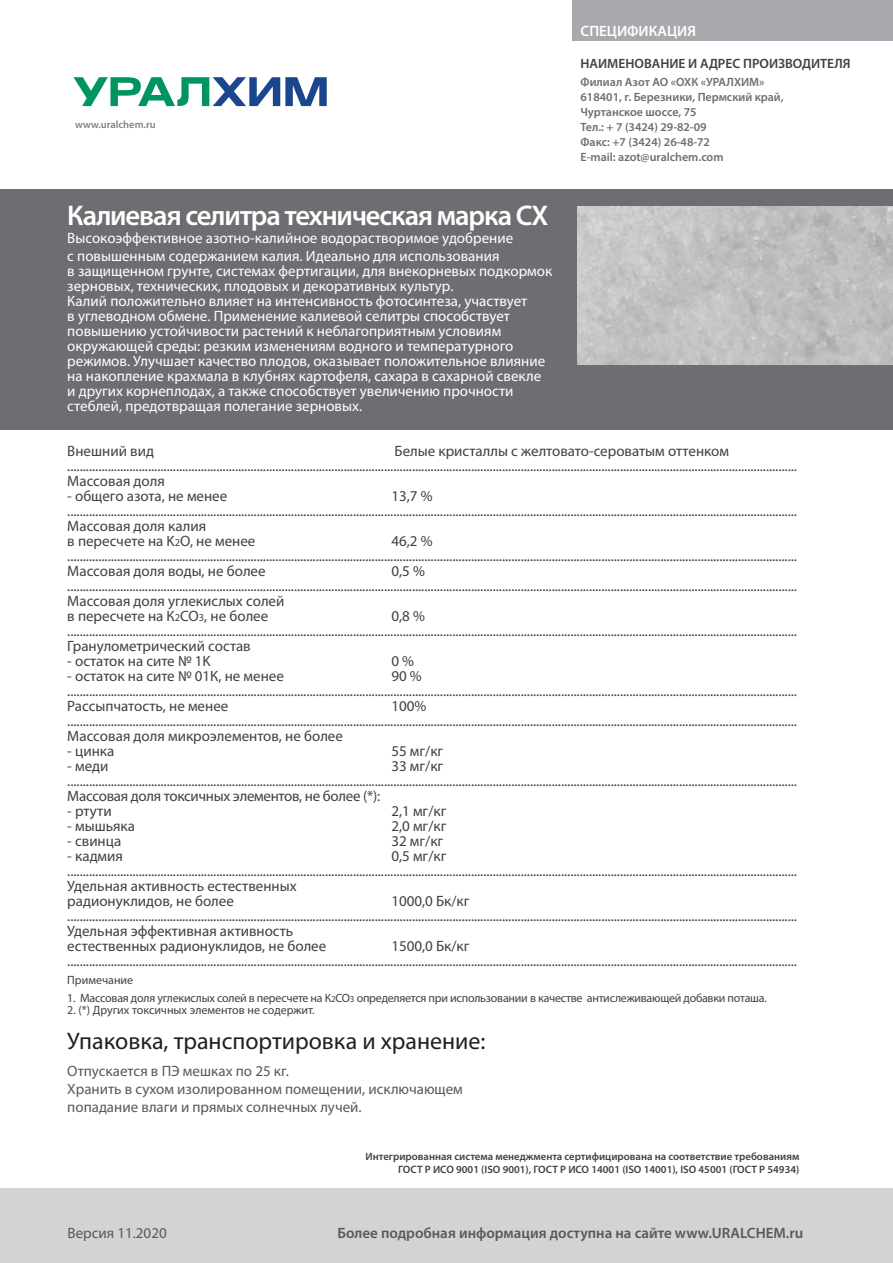
<style>
.page{position:relative;width:893px;height:1263px;background:#fff}
.page>*{position:absolute;margin:0;border:0;box-sizing:border-box;transform-origin:0 0}
.t1{font:600 28.5px "Myriad Pro";letter-spacing:-.04em;color:#fff}
.t2{font:24px "Myriad Pro";color:#231f20}
.t3{font:15px/15px "Myriad Pro";color:#414042}
.t4{font:15px/15px "Myriad Pro";color:#fff}
.t5{font:15px/15px "Myriad Pro";letter-spacing:-.02em;color:#414042}
.t6{font:15px/18px "Myriad Pro";color:#58595b}
.t7{font:600 15px "Myriad Pro";color:#58595b}
.t8{font:600 15px "Myriad Pro";color:#fff}
.t9{font:600 13.5px "Myriad Pro";color:#414042}
.t10{font:600 12px/15px "Myriad Pro";color:#6d6e71}
.t11{font:12px "Myriad Pro";letter-spacing:-.02em;color:#414042}
.t12{font:12px "Myriad Pro";color:#414042}
.t13{font:600 10.65px/12.9px "Myriad Pro";color:#414042;text-align:right}
.t14{font:600 10.5px "Myriad Pro";color:#808285}
.s1{font-size:10.5px}
.s2{font-size:9px}
</style>
<div class="page">
<div style="left:0;top:1188px;width:893px;height:75px;background:#d1d3d4"></div>
<div style="left:0;top:189px;width:893px;height:240px;background:#6d6e71"></div>
<img style="left:577px;top:206px;width:316px;height:159px">
<div style="left:573px;top:0;width:320px;height:40px;background:#a7a9ac"></div>
<svg style="left:74px;top:77px;width:253px;height:29px"></svg>
<p class="t14" style="left:75px;top:117px;width:82px">www.uralchem.ru</p>
<p class="t8" style="left:580px;top:21px;width:117px">СПЕЦИФИКАЦИЯ</p>
<p class="t9" style="left:580px;top:55px;width:272px">НАИМЕНОВАНИЕ И АДРЕС ПРОИЗВОДИТЕЛЯ</p>
<p class="t10" style="left:580px;top:74px;width:205px">Филиал Азот АО «ОХК «УРАЛХИМ»<br>618401, г. Березники, Пермский край,<br>Чуртанское шоссе, 75<br>Тел.: + 7 (3424) 29-82-09<br>Факс: +7 (3424) 26-48-72<br>E-mail: azot@uralchem.com</p>
<h1 class="t1" style="left:67px;top:197px;width:483px">Калиевая селитра техническая марка СХ</h1>
<p class="t4" style="left:67px;top:229px;width:447px;line-height:18px">Высокоэффективное азотно-калийное водорастворимое удобрение с повышенным содержанием калия. Идеально для использования</p>
<p class="t4" style="left:67px;top:263px;width:486px">в защищенном грунте, системах фертигации, для внекорневых подкормок зерновых, технических, плодовых и декоративных культур.<br>Калий положительно влияет на интенсивность фотосинтеза, участвует<br>в углеводном обмене. Применение калиевой селитры способствует повышению устойчивости растений к неблагоприятным условиям окружающей среды: резким изменениям водного и температурного режимов. Улучшает качество плодов, оказывает положительное влияние на накопление крахмала в клубнях картофеля, сахара в сахарной свекле и других корнеплодах, а также способствует увеличению прочности стеблей, предотвращая полегание зерновых.</p>
<p class="t3" style="left:67px;top:443px;width:88px">Внешний вид</p>
<p class="t3" style="left:67px;top:443px;width:731px;text-indent:327px">Белые кристаллы с желтовато-сероватым оттенком ...........................................................................................................................................................................................................................................<br>Массовая доля</p>
<p class="t3" style="left:67px;top:488px;width:162px">- общего азота, не менее</p>
<p class="t3" style="left:67px;top:488px;width:731px;text-indent:324px">13,7 % ...........................................................................................................................................................................................................................................<br>Массовая доля калия<br>в пересчете на K<span class="s1">2</span>O, не менее</p>
<p class="t3" style="left:67px;top:533px;width:731px;text-indent:324px">46,2 % ...........................................................................................................................................................................................................................................<br>Массовая доля воды, не более</p>
<p class="t3" style="left:67px;top:563px;width:731px;text-indent:324px">0,5 % ...........................................................................................................................................................................................................................................<br>Массовая доля углекислых солей<br>в пересчете на К<span class="s1">2</span>СО<span class="s1">3</span>, не более</p>
<p class="t3" style="left:67px;top:608px;width:731px;text-indent:324px">0,8 % ...........................................................................................................................................................................................................................................<br>Гранулометрический состав</p>
<p class="t3" style="left:67px;top:653px;width:145px">- остаток на сите № 1K</p>
<p class="t3" style="left:391px;top:653px;width:24px">0 %</p>
<p class="t3" style="left:67px;top:668px;width:218px">- остаток на сите № 01К, не менее</p>
<p class="t3" style="left:67px;top:668px;width:731px;text-indent:324px">90 % ...........................................................................................................................................................................................................................................<br>Рассыпчатость, не менее</p>
<p class="t3" style="left:67px;top:698px;width:731px;text-indent:324px">100% ...........................................................................................................................................................................................................................................<br>Массовая доля микроэлементов, не более</p>
<p class="t3" style="left:67px;top:743px;width:49px">- цинка</p>
<p class="t3" style="left:391px;top:743px;width:54px">55 мг/кг</p>
<p class="t3" style="left:67px;top:758px;width:43px">- меди</p>
<p class="t5" style="left:67px;top:758px;width:731px;text-indent:324px">33 мг/кг ...........................................................................................................................................................................................................................................<br>Массовая доля токсичных элементов, не более (*):</p>
<p class="t3" style="left:67px;top:803px;width:46px">- ртути</p>
<p class="t3" style="left:391px;top:803px;width:57px">2,1 мг/кг</p>
<p class="t3" style="left:67px;top:818px;width:69px">- мышьяка</p>
<p class="t3" style="left:391px;top:818px;width:57px">2,0 мг/кг</p>
<p class="t3" style="left:67px;top:833px;width:55px">- свинца</p>
<p class="t3" style="left:391px;top:833px;width:54px">32 мг/кг</p>
<p class="t3" style="left:67px;top:848px;width:57px">- кадмия</p>
<p class="t3" style="left:67px;top:848px;width:731px;text-indent:324px">0,5 мг/кг ...........................................................................................................................................................................................................................................<br>Удельная активность естественных<br>радионуклидов, не более</p>
<p class="t3" style="left:67px;top:893px;width:731px;text-indent:324px">1000,0 Бк/кг ...........................................................................................................................................................................................................................................<br>Удельная эффективная активность<br>естественных радионуклидов, не более</p>
<p class="t3" style="left:67px;top:938px;width:731px;text-align:center">1500,0 Бк/кг ...........................................................................................................................................................................................................................................</p>
<p class="t12" style="left:67px;top:972px;width:67px">Примечание</p>
<p class="t11" style="left:67px;top:990px;width:701px">1. Массовая доля углекислых солей в пересчете на К<span class="s2">2</span>СО<span class="s2">3</span> определяется при использовании в качестве антислеживающей добавки поташа.</p>
<p class="t12" style="left:67px;top:1002px;width:249px">2. (*) Других токсичных элементов не содержит.</p>
<h2 class="t2" style="left:67px;top:1026px;width:420px">Упаковка, транспортировка и хранение:</h2>
<p class="t6" style="left:67px;top:1061px;width:397px">Отпускается в ПЭ мешках по 25 кг.<br>Хранить в сухом изолированном помещении, исключающем попадание влаги и прямых солнечных лучей.</p>
<p class="t13" style="left:366px;top:1150px;width:435px">Интегрированная система менеджмента сертифицирована на соответствие требованиям<br>ГОСТ Р ИСО 9001 (ISO 9001), ГОСТ Р ИСО 14001 (ISO 14001), ISO 45001 (ГОСТ Р 54934)</p>
<p class="t6" style="left:68px;top:1223px;width:101px">Версия 11.2020</p>
<p class="t7" style="left:338px;top:1223px;width:467px">Более подробная информация доступна на сайте www.URALCHEM.ru</p>
</div>
